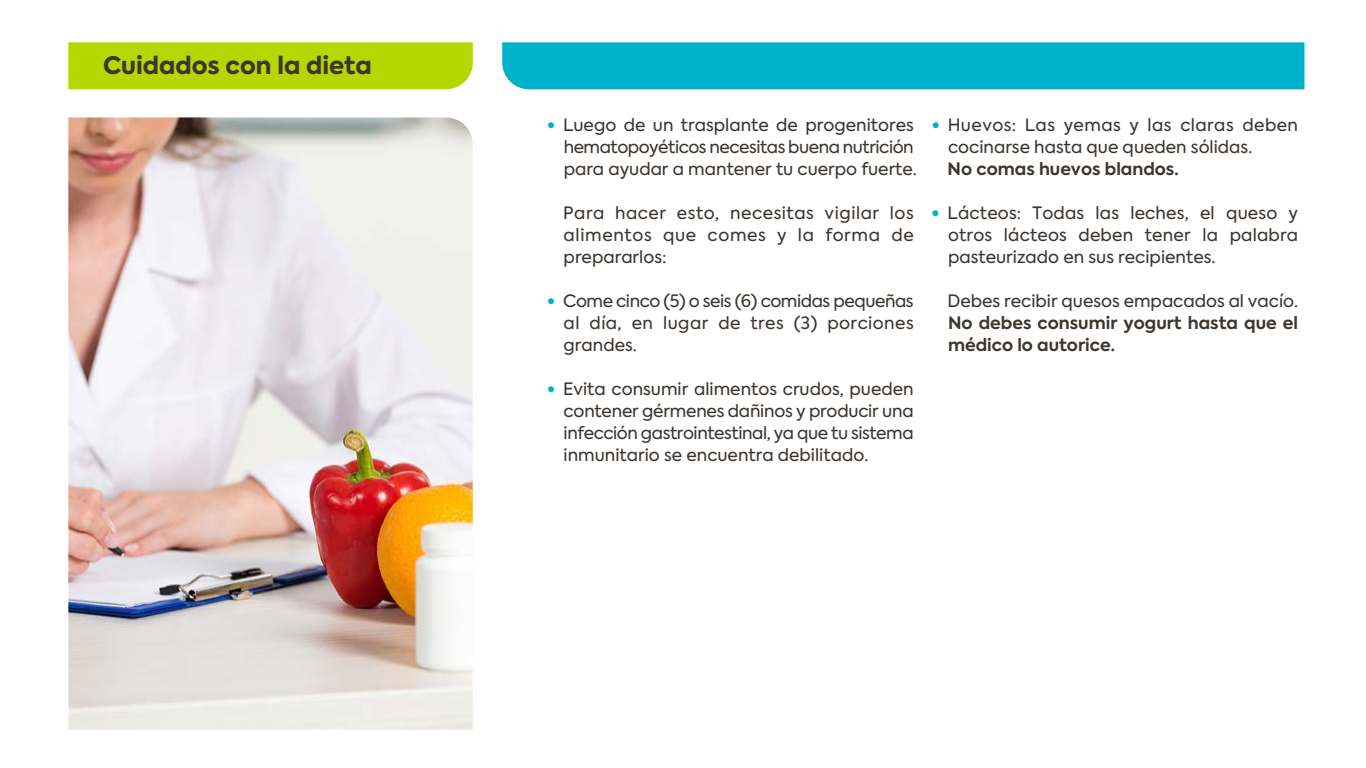
<style>
.page{position:relative;width:1366px;height:768px;background:#fff}
.page>*{position:absolute;margin:0;border:0;box-sizing:border-box;transform-origin:0 0}
.t1{font:800 24px "Axiforma";color:#3c3631}
.t2{font:17px/22px "Axiforma";color:#3c3631;text-align:justify}
.t3{font:700 17px/22px "Axiforma";color:#3c3631;text-align:justify}
.s1{font-weight:800;color:#00b1cc}
.s2{font-weight:700}
.s3{font-weight:400}
</style>
<div class="page">
<div style="left:68px;top:42px;width:405px;height:47px;background:#b5d700"></div>
<img style="left:68px;top:117px;width:405px;height:613px">
<div style="left:502px;top:42px;width:802px;height:47px;background:#00b1cc"></div>
<p class="t1" style="left:103px;top:49px;width:270px">Cuidados con la dieta</p>
<p class="t2" style="left:564px;top:114px;width:355px;text-align:left;text-indent:-16px"><span class="s1">•</span> Luego de un trasplante de progenitores hematopoyéticos necesitas buena nutrición para ayudar a mantener tu cuerpo fuerte.</p>
<p class="t2" style="left:563px;top:202px;width:352px">Para hacer esto, necesitas vigilar los alimentos que comes y la forma de prepararlos:</p>
<p class="t2" style="left:564px;top:290px;width:352px;text-indent:-16px"><span class="s1">•</span> Come cinco (5) o seis (6) comidas pequeñas al día, en lugar de tres (3) porciones grandes.</p>
<p class="t2" style="left:564px;top:378px;width:352px;text-indent:-16px"><span class="s1">•</span> Evita consumir alimentos crudos, pueden contener gérmenes dañinos y producir una infección gastrointestinal, ya que tu sistema inmunitario se encuentra debilitado.</p>
<p class="t2" style="left:948px;top:114px;width:352px;text-align:left;text-indent:-16px"><span class="s1">•</span> Huevos: Las yemas y las claras deben cocinarse hasta que queden sólidas.<br><span class="s2">No comas huevos blandos.</span></p>
<p class="t2" style="left:948px;top:202px;width:352px;text-indent:-16px"><span class="s1">•</span> Lácteos: Todas las leches, el queso y otros lácteos deben tener la palabra pasteurizado en sus recipientes.</p>
<p class="t3" style="left:948px;top:290px;width:352px"><span class="s3">Debes recibir quesos empacados al vacío.<br></span>No debes consumir yogurt hasta que el médico lo autorice.</p>
</div>
